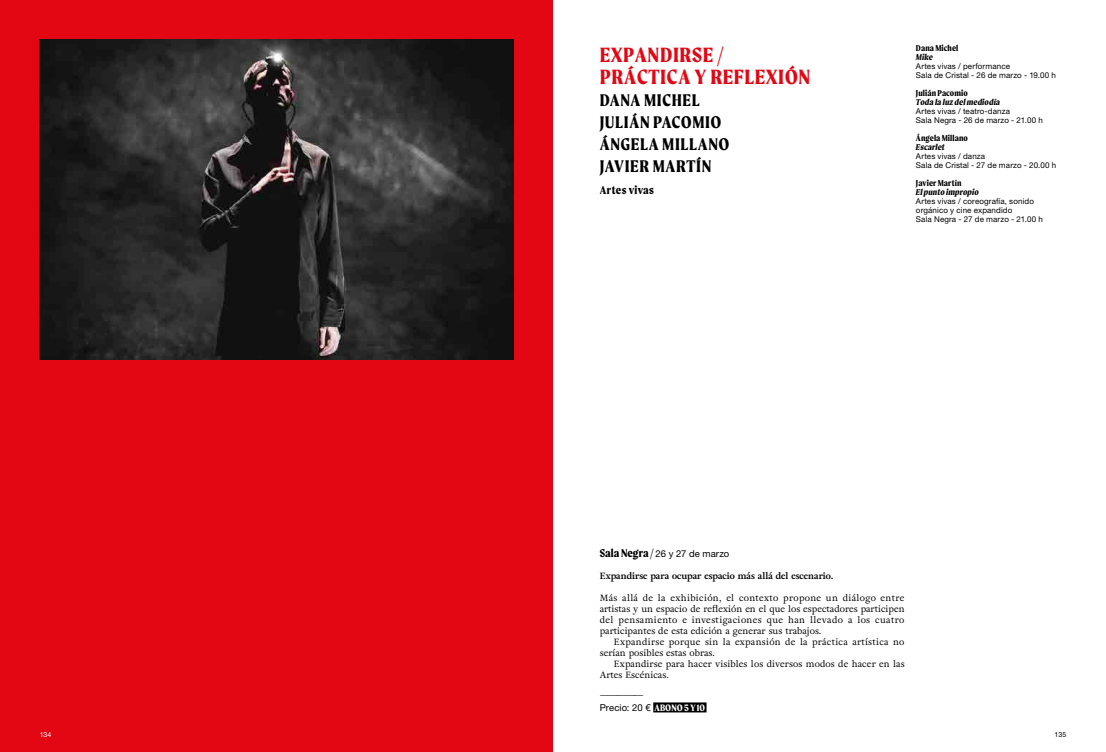
<style>
.page{position:relative;width:1106px;height:752px;background:#fff}
.page>*{position:absolute;margin:0;border:0;box-sizing:border-box;transform-origin:0 0}
.t1{font:700 22px/22px "Moret";letter-spacing:.025em;color:#e30613}
.t2{font:700 18px/22px "Moret";letter-spacing:.035em;color:#000}
.t3{font:700 12px "Moret";letter-spacing:.03em;color:#000}
.t4{font:9.5px "Helvetica Neue LT Pro";letter-spacing:.005em;color:#000}
.t5{font:9px/11px "Adriane Text";letter-spacing:.005em;color:#000;text-align:justify}
.t6{font:9px/11px "Adriane Text";letter-spacing:.03em;color:#000}
.t7{font:700 9px "Moret";letter-spacing:.01em;color:#000}
.t8{font:italic 700 9px "Moret";letter-spacing:.015em;color:#000}
.t9{font:700 9px "Adriane Text";color:#000}
.t10{font:8px/9px "Helvetica Neue LT Pro";letter-spacing:.015em;color:#000}
.t11{font:7px "Helvetica Neue LT Pro";color:#fff}
.t12{font:7px "Helvetica Neue LT Pro";color:#000}
.s1{font-family:"Moret";font-weight:700;font-size:12px}
.s2{font-family:"Moret";font-weight:700;font-size:9.9px;color:#fff}
</style>
<div class="page">
<div style="left:0;top:0;width:553px;height:751px;background:#e30613"></div>
<div style="left:653px;top:702px;width:53px;height:10px;background:#000"></div>
<img style="left:40px;top:40px;width:473px;height:319px">
<h1 class="t1" style="left:600px;top:43px;width:212px">EXPANDIRSE /<br>PRÁCTICA Y REFLEXIÓN</h1>
<h2 class="t2" style="left:600px;top:89px;width:131px">DANA MICHEL<br>JULIÁN PACOMIO<br>ÁNGELA MILLANO<br>JAVIER MARTÍN</h2>
<h3 class="t3" style="left:600px;top:183px;width:56px">Artes vivas</h3>
<p class="t7" style="left:916px;top:42px;width:44px">Dana Michel</p>
<p class="t8" style="left:916px;top:51px;width:18px">Mike</p>
<p class="t10" style="left:916px;top:61px;width:141px">Artes vivas / performance<br>Sala de Cristal - 26 de marzo - 19.00 h</p>
<p class="t7" style="left:916px;top:87px;width:53px">Julián Pacomio</p>
<p class="t8" style="left:916px;top:96px;width:86px">Toda la luz del mediodía</p>
<p class="t10" style="left:916px;top:106px;width:128px">Artes vivas / teatro-danza<br>Sala Negra - 26 de marzo - 21.00 h</p>
<p class="t7" style="left:916px;top:132px;width:53px">Ángela Millano</p>
<p class="t8" style="left:916px;top:141px;width:30px">Escarlet</p>
<p class="t10" style="left:916px;top:151px;width:142px">Artes vivas / danza<br>Sala de Cristal - 27 de marzo - 20.00 h</p>
<p class="t7" style="left:916px;top:177px;width:47px">Javier Martín</p>
<p class="t8" style="left:916px;top:186px;width:64px">El punto impropio</p>
<p class="t10" style="left:916px;top:196px;width:128px">Artes vivas / coreografía, sonido orgánico y cine expandido<br>Sala Negra - 27 de marzo - 21.00 h</p>
<p class="t4" style="left:600px;top:548px;width:131px"><span class="s1">Sala Negra /</span> 26 y 27 de marzo</p>
<p class="t9" style="left:600px;top:570px;width:235px">Expandirse para ocupar espacio más allá del escenario.</p>
<p class="t5" style="left:600px;top:592px;width:306px">Más allá de la exhibición, el contexto propone un diálogo entre artistas y un espacio de reflexión en el que los espectadores participen del pensamiento e investigaciones que han llevado a los cuatro participantes de esta edición a generar sus trabajos.</p>
<p class="t6" style="left:600px;top:636px;width:306px;text-indent:14px">Expandirse porque sin la expansión de la práctica artística no serían posibles estas obras.</p>
<p class="t5" style="left:600px;top:658px;width:306px;text-indent:14px">Expandirse para hacer visibles los diversos modos de hacer en las<br>Artes Escénicas.</p>
<p class="t5" style="left:600px;top:689px;width:46px">—————</p>
<p class="t4" style="left:600px;top:702px;width:107px">Precio: 20 € <span class="s2">ABONO 5 Y 10</span></p>
<p class="t11" style="left:40px;top:729px;width:13px">134</p>
<p class="t12" style="left:1054px;top:729px;width:13px">135</p>
</div>
